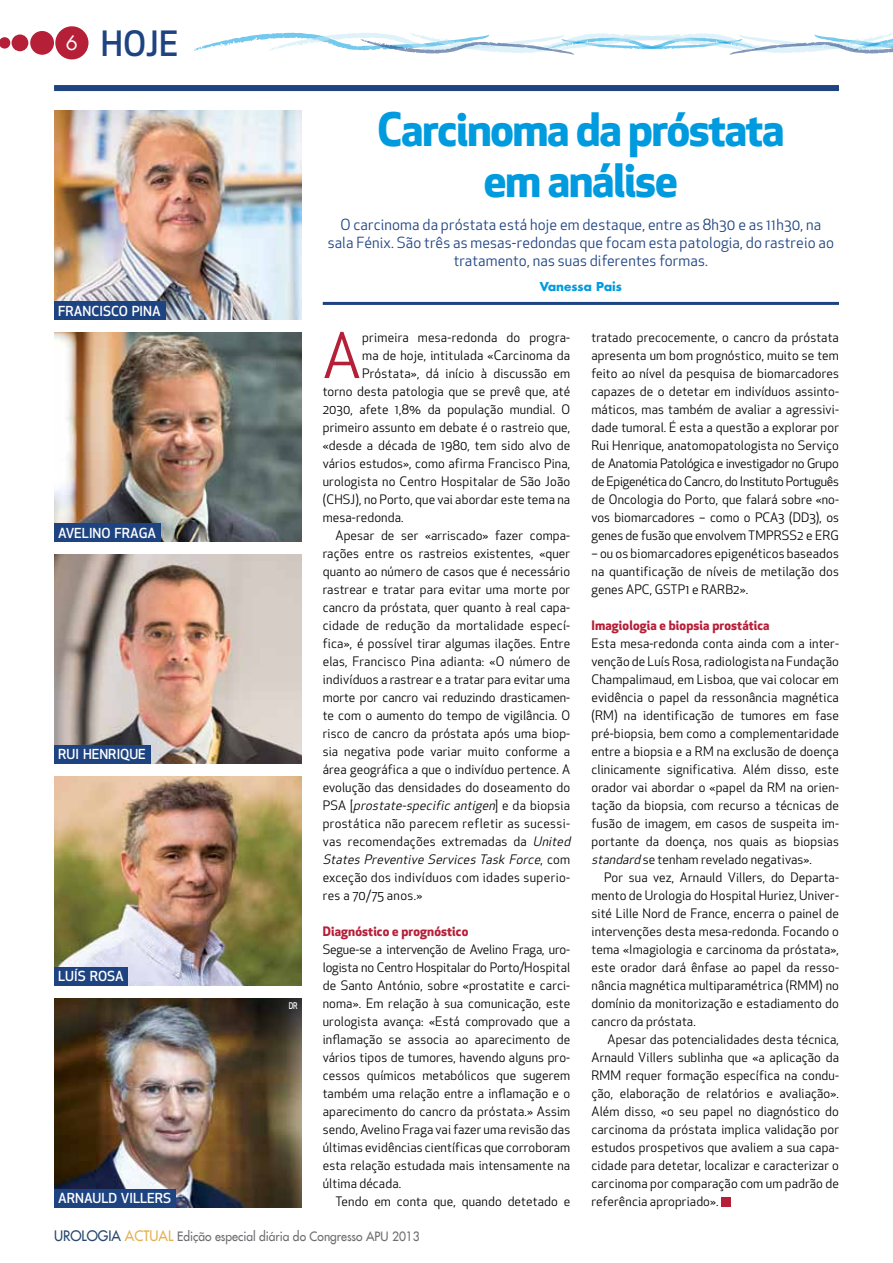
<style>
.page{position:relative;width:893px;height:1263px;background:#fff}
.page>*{position:absolute;margin:0;border:0;box-sizing:border-box;transform-origin:0 0}
.t1{font:60.75px "Apex New";color:#b51f38}
.t2{font:700 45px/51px "Apex New";letter-spacing:-.03em;color:#009bdf;text-align:center}
.t3{font:500 34.05px "Apex New";color:#1e4381}
.t4{font:15px/18px "Apex New";letter-spacing:.01em;color:#1e4381;text-align:center}
.t5{font:500 13.5px "Apex New";letter-spacing:.115em;color:#fff}
.t6{font:500 13.5px "Apex New";color:#fff}
.t7{font:12.75px/18px "Apex New";letter-spacing:.01em;color:#000;text-align:justify}
.t8{font:12.75px "Apex New";letter-spacing:.03em;color:#000}
.t9{font:italic 12.75px "Apex New";color:#000}
.t10{font:700 12.75px "Apex New";letter-spacing:.01em;color:#b51f38}
.t11{font:12.6px "Futura LT";color:#6d6e71;scale:.95 1}
.t12{font:700 12px "Futura LT";color:#009bdf}
.t13{font:500 9px "Apex New";color:#fff;scale:.8 1}
.s1{font-style:normal}
.s2{font-style:italic}
.s3{font-size:14.1px;color:#27476f}
.s4{font-size:14.1px;color:#e3b050}
</style>
<div class="page">
<div style="left:54px;top:85px;width:785px;height:6px;background:#1e4381"></div>
<img style="left:54px;top:111px;width:247px;height:209px">
<img style="left:54px;top:332px;width:247px;height:210px">
<img style="left:54px;top:554px;width:247px;height:210px">
<img style="left:54px;top:776px;width:247px;height:210px">
<img style="left:54px;top:998px;width:247px;height:210px">
<div style="left:54px;top:301px;width:111px;height:19px;background:#1e4381"></div>
<div style="left:54px;top:523px;width:106px;height:19px;background:#1e4381"></div>
<div style="left:54px;top:745px;width:96px;height:19px;background:#1e4381"></div>
<div style="left:54px;top:967px;width:74px;height:18px;background:#1e4381"></div>
<div style="left:54px;top:1189px;width:122px;height:19px;background:#1e4381"></div>
<div style="left:721px;top:1197px;width:9px;height:9px;background:#b51f38"></div>
<hr style="left:323px;top:302px;width:516px;height:3px;background:#1e4381">
<div style="left:55px;top:26px;width:33px;height:33px;background:#b51f38;border-radius:50%"></div>
<div style="left:30px;top:31px;width:24px;height:24px;background:#b51f38;border-radius:50%"></div>
<div style="left:12px;top:34px;width:16px;height:17px;background:#b51f38;border-radius:50%"></div>
<svg style="left:0;top:37px;width:10px;height:12px"></svg>
<svg style="left:193px;top:32px;width:700px;height:23px"></svg>
<h3 class="t3" style="left:66px;top:20px;width:114px"><sup>6</sup> HOJE</h3>
<p class="t6" style="left:58px;top:302px;width:104px">FRANCISCO PINA</p>
<p class="t5" style="left:58px;top:524px;width:99px">AVELINO FRAGA</p>
<p class="t5" style="left:58px;top:745px;width:89px">RUI HENRIQUE</p>
<p class="t5" style="left:58px;top:967px;width:67px">LUÍS ROSA</p>
<p class="t6" style="left:58px;top:1189px;width:115px">ARNAULD VILLERS</p>
<p class="t13" style="left:289px;top:1000px;width:7px">DR</p>
<h2 class="t2" style="left:377px;top:102px;width:409px">Carcinoma da próstata em análise</h2>
<p class="t4" style="left:328px;top:215px;width:508px">O carcinoma da próstata está hoje em destaque, entre as 8h30 e as 11h30, na sala Fénix. São três as mesas-redondas que focam esta patologia, do rastreio ao tratamento, nas suas diferentes formas.</p>
<p class="t12" style="left:540px;top:278px;width:84px">Vanessa Pais</p>
<h1 class="t1" style="left:323px;top:318px;width:40px">A</h1>
<p class="t7" style="left:362px;top:328px;width:209px">primeira mesa-redonda do progra-</p>
<p class="t7" style="left:362px;top:346px;width:209px">ma de hoje, intitulada «Carcinoma da</p>
<p class="t7" style="left:362px;top:364px;width:209px">Próstata», dá início à discussão em</p>
<p class="t7" style="left:323px;top:382px;width:249px">torno desta patologia que se prevê que, até</p>
<p class="t7" style="left:323px;top:400px;width:249px">2030, afete 1,8% da população mundial. O</p>
<p class="t7" style="left:323px;top:418px;width:249px">primeiro assunto em debate é o rastreio que,</p>
<p class="t7" style="left:323px;top:436px;width:249px">«desde a década de 1980, tem sido alvo de</p>
<p class="t7" style="left:323px;top:454px;width:249px">vários estudos», como afirma Francisco Pina,</p>
<p class="t7" style="left:323px;top:472px;width:249px">urologista no Centro Hospitalar de São João</p>
<p class="t7" style="left:323px;top:490px;width:249px">(CHSJ), no Porto, que vai abordar este tema na</p>
<p class="t7" style="left:323px;top:508px;width:82px">mesa-redonda.</p>
<p class="t7" style="left:335px;top:526px;width:236px">Apesar de ser «arriscado» fazer compa-</p>
<p class="t7" style="left:323px;top:544px;width:249px">rações entre os rastreios existentes, «quer</p>
<p class="t7" style="left:323px;top:562px;width:249px">quanto ao número de casos que é necessário</p>
<p class="t7" style="left:323px;top:580px;width:249px">rastrear e tratar para evitar uma morte por</p>
<p class="t7" style="left:323px;top:598px;width:249px">cancro da próstata, quer quanto à real capa-</p>
<p class="t7" style="left:323px;top:616px;width:249px">cidade de redução da mortalidade especí-</p>
<p class="t7" style="left:323px;top:634px;width:249px">fica», é possível tirar algumas ilações. Entre</p>
<p class="t7" style="left:323px;top:652px;width:249px">elas, Francisco Pina adianta: «O número de</p>
<p class="t7" style="left:323px;top:670px;width:249px">indivíduos a rastrear e a tratar para evitar uma</p>
<p class="t7" style="left:323px;top:688px;width:249px">morte por cancro vai reduzindo drasticamen-</p>
<p class="t7" style="left:323px;top:706px;width:249px">te com o aumento do tempo de vigilância. O</p>
<p class="t7" style="left:323px;top:724px;width:249px">risco de cancro da próstata após uma biop-</p>
<p class="t7" style="left:323px;top:742px;width:249px">sia negativa pode variar muito conforme a</p>
<p class="t7" style="left:323px;top:760px;width:249px">área geográfica a que o indivíduo pertence. A</p>
<p class="t7" style="left:323px;top:778px;width:249px">evolução das densidades do doseamento do</p>
<p class="t9" style="left:323px;top:797px;width:249px"><span class="s1">P S A [</span> prostate-specific antigen<span class="s1">] e d a b i o p s i a</span></p>
<p class="t8" style="left:323px;top:815px;width:249px">prostática não parecem refletir as sucessi-</p>
<p class="t7" style="left:323px;top:832px;width:252px">vas recomendações extremadas da <span class="s2">United</span></p>
<p class="t9" style="left:323px;top:851px;width:249px">States Preventive Services Task Force<span class="s1">, c o m</span></p>
<p class="t8" style="left:323px;top:869px;width:249px">exceção dos indivíduos com idades superio-</p>
<p class="t8" style="left:323px;top:887px;width:101px">res a 70/75 anos.»</p>
<p class="t10" style="left:323px;top:922px;width:147px">Diagnóstico e prognóstico</p>
<p class="t7" style="left:323px;top:940px;width:249px">Segue-se a intervenção de Avelino Fraga, uro&shy;logista no Centro Hospitalar do Porto/Hospital de Santo António, sobre «prostatite e carci&shy;noma». Em relação à sua comunicação, este urologista avança: «Está comprovado que a inflamação se associa ao aparecimento de vários tipos de tumores, havendo alguns pro&shy;cessos químicos metabólicos que sugerem também uma relação entre a inflamação e o aparecimento do cancro da próstata.» Assim sendo, Avelino Fraga vai fazer uma revisão das últimas evidências científicas que corroboram esta relação estudada mais intensamente na última década.</p>
<p class="t7" style="left:335px;top:1192px;width:236px">Tendo em conta que, quando detetado e</p>
<p class="t7" style="left:591px;top:328px;width:249px">tratado precocemente, o cancro da próstata apresenta um bom prognóstico, muito se tem feito ao nível da pesquisa de biomarcadores capazes de o detetar em indivíduos assinto&shy;máticos, mas também de avaliar a agressivi&shy;dade tumoral. É esta a questão a explorar por Rui Henrique, anatomopatologista no Serviço de Anatomia Patológica e investigador no Grupo de Epigenética do Cancro, do Instituto Português de Oncologia do Porto, que falará sobre «no&shy;vos biomarcadores – como o PCA3 (DD3), os genes de fusão que envolvem TMPRSS2 e ERG</p>
<p class="t7" style="left:591px;top:544px;width:249px">– ou os biomarcadores epigenéticos baseados na quantificação de níveis de metilação dos genes APC, GSTP1 e RARB2».</p>
<p class="t10" style="left:591px;top:616px;width:180px">Imagiologia e biopsia prostática</p>
<p class="t7" style="left:591px;top:634px;width:249px">Esta mesa-redonda conta ainda com a inter&shy;venção de Luís Rosa, radiologista na Fundação Champalimaud, em Lisboa, que vai colocar em evidência o papel da ressonância magnética (RM) na identificação de tumores em fase pré-biopsia, bem como a complementaridade entre a biopsia e a RM na exclusão de doença clinicamente significativa. Além disso, este orador vai abordar o «papel da RM na orien&shy;tação da biopsia, com recurso a técnicas de fusão de imagem, em casos de suspeita im&shy;portante da doença, nos quais as biopsias <span class="s2">standard</span> se tenham revelado negativas».</p>
<p class="t7" style="left:591px;top:868px;width:249px;text-indent:13px">Por sua vez, Arnauld Villers, do Departa&shy;mento de Urologia do Hospital Huriez, Univer&shy;sité Lille Nord de France, encerra o painel de intervenções desta mesa-redonda. Focando o tema «Imagiologia e carcinoma da próstata», este orador dará ênfase ao papel da resso&shy;nância magnética multiparamétrica (RMM) no domínio da monitorização e estadiamento do cancro da próstata.</p>
<p class="t7" style="left:591px;top:1030px;width:249px;text-indent:16px">Apesar das potencialidades desta técnica, Arnauld Villers sublinha que «a aplicação da RMM requer formação específica na condu&shy;ção, elaboração de relatórios e avaliação».<br>Além disso, «o seu papel no diagnóstico do carcinoma da próstata implica validação por estudos prospetivos que avaliem a sua capa&shy;cidade para detetar, localizar e caracterizar o carcinoma por comparação com um padrão de referência apropriado».</p>
<p class="t11" style="left:54px;top:1228px;width:387px"><span class="s3">UROLOGIA</span> <span class="s4">AcTUAL</span> Edição especial diária do Congresso APU 2013</p>
</div>
